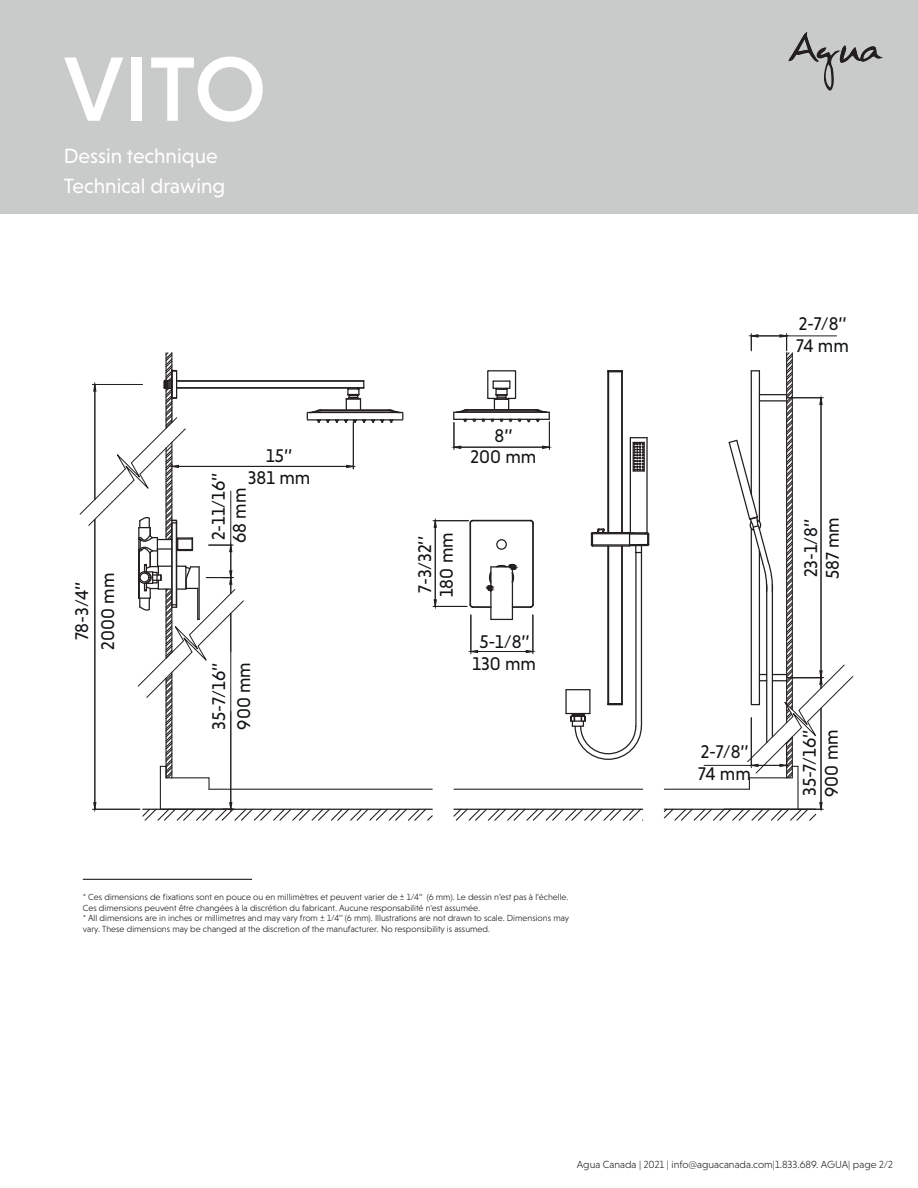
<style>
.page{position:relative;width:918px;height:1188px;background:#fff}
.page>*{position:absolute;margin:0;border:0;box-sizing:border-box;transform-origin:0 0}
.t1{font:500 93px "Niveau Grotesk";color:#fff}
.t2{font:21px/29.4px "Niveau Grotesk";color:#fff}
.t3{font:18.75px/21.8px "Niveau Grotesk";color:#111416}
.t4{font:300 10.5px "Niveau Grotesk";color:#231f20}
.t5{font:300 9px/10.8px "Niveau Grotesk";color:#111416}
</style>
<div class="page">
<div style="left:0;top:0;width:918px;height:213px;background:#c9cbca"></div>
<svg style="left:789px;top:32px;width:94px;height:59px"></svg>
<hr style="left:83px;top:879px;width:169px;height:1px;background:#000001">
<hr style="left:231px;top:613px;width:1px;height:190px;background:#231f20">
<svg style="left:142px;top:802px;width:291px;height:19px"></svg>
<hr style="left:160px;top:766px;width:1px;height:43px;background:#231f20">
<hr style="left:209px;top:789px;width:223px;height:1px;background:#231f20">
<hr style="left:353px;top:420px;width:1px;height:49px;background:#231f20">
<hr style="left:179px;top:466px;width:168px;height:1px;background:#231f20">
<svg style="left:346px;top:465px;width:7px;height:3px"></svg>
<hr style="left:92px;top:809px;width:48px;height:1px;background:#231f20">
<hr style="left:95px;top:519px;width:1px;height:284px;background:#231f20">
<svg style="left:93px;top:802px;width:4px;height:8px"></svg>
<hr style="left:454px;top:789px;width:189px;height:1px;background:#231f20">
<svg style="left:453px;top:808px;width:191px;height:13px"></svg>
<hr style="left:471px;top:615px;width:1px;height:39px;background:#231f20">
<hr style="left:533px;top:615px;width:1px;height:39px;background:#231f20">
<hr style="left:478px;top:651px;width:48px;height:1px;background:#231f20">
<svg style="left:470px;top:650px;width:8px;height:3px"></svg>
<svg style="left:525px;top:650px;width:9px;height:3px"></svg>
<hr style="left:641px;top:553px;width:1px;height:173px;background:#231f20">
<hr style="left:635px;top:553px;width:2px;height:173px;background:#231f20">
<hr style="left:797px;top:766px;width:2px;height:43px;background:#231f20">
<hr style="left:664px;top:789px;width:85px;height:1px;background:#231f20">
<hr style="left:704px;top:765px;width:47px;height:1px;background:#231f20">
<hr style="left:821px;top:708px;width:1px;height:95px;background:#231f20">
<svg style="left:663px;top:802px;width:160px;height:19px"></svg>
<svg style="left:491px;top:619px;width:21px;height:1px"></svg>
<hr style="left:470px;top:523px;width:1px;height:82px;background:#231f20">
<hr style="left:490px;top:567px;width:2px;height:52px;background:#231f20">
<hr style="left:512px;top:567px;width:1px;height:52px;background:#231f20">
<hr style="left:532px;top:523px;width:2px;height:82px;background:#231f20">
<hr style="left:473px;top:520px;width:58px;height:1px;background:#231f20">
<svg style="left:469px;top:603px;width:22px;height:5px"></svg>
<svg style="left:469px;top:519px;width:5px;height:5px"></svg>
<svg style="left:487px;top:563px;width:29px;height:29px"></svg>
<svg style="left:513px;top:603px;width:21px;height:5px"></svg>
<svg style="left:529px;top:519px;width:5px;height:5px"></svg>
<svg style="left:453px;top:370px;width:97px;height:80px"></svg>
<hr style="left:607px;top:546px;width:2px;height:158px;background:#231f20">
<hr style="left:607px;top:371px;width:2px;height:162px;background:#231f20">
<hr style="left:592px;top:545px;width:38px;height:2px;background:#231f20">
<hr style="left:592px;top:544px;width:38px;height:2px;background:#231f20">
<hr style="left:592px;top:533px;width:38px;height:1px;background:#231f20">
<hr style="left:592px;top:532px;width:38px;height:1px;background:#231f20">
<hr style="left:621px;top:546px;width:1px;height:158px;background:#231f20">
<hr style="left:621px;top:372px;width:1px;height:161px;background:#231f20">
<hr style="left:622px;top:546px;width:1px;height:158px;background:#231f20">
<hr style="left:622px;top:371px;width:1px;height:162px;background:#231f20">
<svg style="left:590px;top:528px;width:16px;height:19px"></svg>
<svg style="left:607px;top:703px;width:16px;height:3px"></svg>
<svg style="left:607px;top:370px;width:16px;height:2px"></svg>
<hr style="left:646px;top:438px;width:2px;height:95px;background:#231f20">
<hr style="left:630px;top:438px;width:1px;height:95px;background:#231f20">
<svg style="left:629px;top:532px;width:21px;height:21px"></svg>
<svg style="left:630px;top:437px;width:17px;height:35px"></svg>
<hr style="left:177px;top:387px;width:187px;height:2px;background:#231f20">
<hr style="left:177px;top:380px;width:187px;height:2px;background:#231f20">
<svg style="left:80px;top:352px;width:164px;height:437px"></svg>
<hr style="left:435px;top:520px;width:34px;height:1px;background:#231f20">
<hr style="left:433px;top:606px;width:34px;height:1px;background:#231f20">
<hr style="left:435px;top:527px;width:1px;height:73px;background:#231f20">
<svg style="left:433px;top:520px;width:4px;height:8px"></svg>
<svg style="left:433px;top:599px;width:4px;height:8px"></svg>
<svg style="left:566px;top:689px;width:24px;height:1px"></svg>
<hr style="left:589px;top:690px;width:2px;height:24px;background:#231f20">
<hr style="left:565px;top:690px;width:2px;height:24px;background:#231f20">
<svg style="left:566px;top:713px;width:77px;height:47px"></svg>
<svg style="left:728px;top:334px;width:125px;height:455px"></svg>
<div style="left:496px;top:539px;width:11px;height:11px;border:1px solid #231f20;border-radius:50%"></div>
<svg style="left:307px;top:381px;width:96px;height:42px"></svg>
<h1 class="t1" style="left:64px;top:36px;width:204px">VITO</h1>
<h2 class="t2" style="left:64px;top:141px;width:163px">Dessin technique<br>Technical drawing</h2>
<h3 class="t3" style="left:68px;top:650px;width:78px;line-height:26.2px;text-align:center;rotate:-90deg">78-3/4’’<br>2000 mm</h3>
<h3 class="t3" style="left:248px;top:444px;width:64px;text-align:center">15’’<br>381 mm</h3>
<h3 class="t3" style="left:208px;top:543px;width:72px;line-height:20.9px;rotate:-90deg">2-11/16’’<br>68 mm</h3>
<h3 class="t3" style="left:206px;top:730px;width:69px;line-height:25.2px;rotate:-90deg">35-7/16’’<br>900 mm</h3>
<h3 class="t3" style="left:470px;top:424px;width:67px;text-align:center">8’’<br>200 mm</h3>
<h3 class="t3" style="left:414px;top:597px;width:66px;rotate:-90deg">7-3/32’’<br>180 mm</h3>
<h3 class="t3" style="left:473px;top:630px;width:65px;text-align:center">5-1/8’’<br>130 mm</h3>
<p class="t5" style="left:83px;top:891px;width:488px">* Ces dimensions de fixations sont en pouce ou en millimètres et peuvent varier de ± 1/4’’ (6 mm). Le dessin n’est pas à l’échelle.<br>Ces dimensions peuvent être changées à la discrétion du fabricant. Aucune responsabilité n'est assumée.<br>* All dimensions are in inches or millimetres and may vary from ± 1/4’’ (6 mm). Illustrations are not drawn to scale. Dimensions may vary. These dimensions may be changed at the discretion of the manufacturer. No responsibility is assumed.</p>
<h3 class="t3" style="left:796px;top:313px;width:54px">2-7/8’’<br>74 mm</h3>
<h3 class="t3" style="left:800px;top:579px;width:64px;rotate:-90deg">23-1/8’’<br>587 mm</h3>
<h3 class="t3" style="left:698px;top:741px;width:54px">2-7/8’’<br>74 mm</h3>
<h3 class="t3" style="left:799px;top:797px;width:69px;rotate:-90deg">35-7/16’’<br>900 mm</h3>
<p class="t4" style="left:577px;top:1159px;width:318px">Agua Canada | 2021 | info@aguacanada.com|1.833.689. AGUA| page 2/2</p>
</div>
